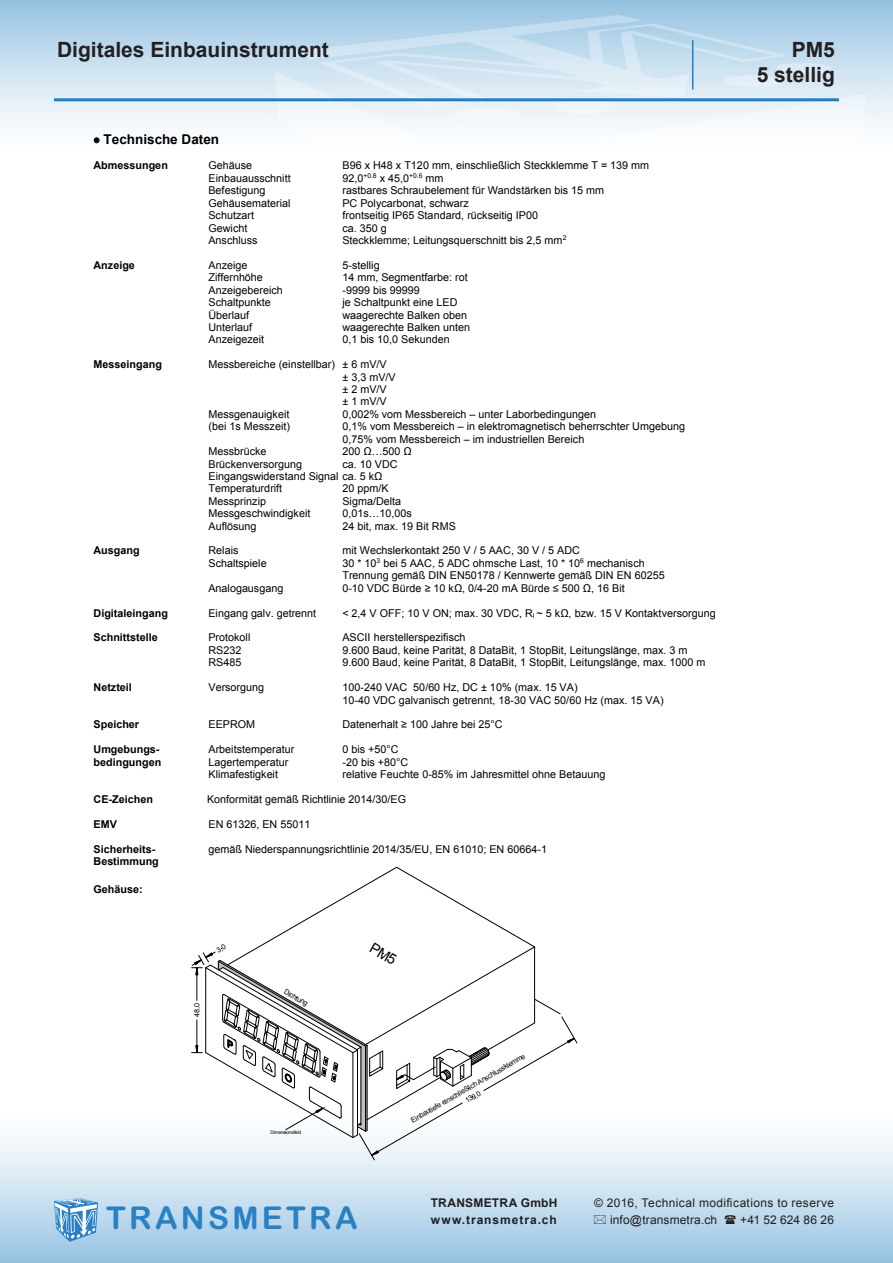
<style>
.page{position:relative;width:893px;height:1263px;background:#fff}
.page>*{position:absolute;margin:0;border:0;box-sizing:border-box;transform-origin:0 0}
.t1{font:31.5px "Arial Rounded MT Bold";letter-spacing:.105em;color:#2981c4}
.t2{font:700 21px "Arial";color:#231f20}
.t3{font:700 13.5px "Arial";color:#000}
.t4{font:12px "Arial";letter-spacing:.025em;color:#231f20}
.t5{font:700 12px "Arial";letter-spacing:.065em;color:#231f20}
.t6{font:700 12px "Arial";letter-spacing:.02em;color:#231f20}
.t7{font:12px "Arial";letter-spacing:.005em;color:#231f20}
.t8{font:10.8px/12.5px "Arial";color:#000}
.t9{font:700 10.8px "Arial";color:#000}
.t10{font:7.2px/10.1px "Arial";color:#000;text-align:center}
.t11{font:4.8px "Arial";letter-spacing:-.035em;color:#000}
</style>
<div class="page">
<div style="left:0;top:0;width:893px;height:170px;background:linear-gradient(to bottom,#9cc6e4,#fff)"></div>
<img style="left:267px;top:11px;width:615px;height:159px">
<div style="left:0;top:1093px;width:893px;height:170px;background:linear-gradient(to bottom,#fff,#9dc6e4)"></div>
<svg style="left:54px;top:1198px;width:44px;height:44px;background:#85b7dd"></svg>
<hr style="left:54px;top:98px;width:785px;height:3px;background:#2380be">
<hr style="left:692px;top:40px;width:1px;height:50px;background:#2380be">
<svg style="left:94px;top:138px;width:5px;height:5px"></svg>
<svg style="left:594px;top:1215px;width:12px;height:9px"></svg>
<svg style="left:725px;top:1215px;width:11px;height:9px"></svg>
<svg style="left:192px;top:867px;width:385px;height:293px"></svg>
<p class="t2" style="left:57px;top:35px;width:273px">Digitales Einbauinstrument</p>
<p class="t2" style="left:792px;top:35px;width:45px">PM5</p>
<p class="t2" style="left:757px;top:60px;width:80px">5 stellig</p>
<p class="t3" style="left:94px;top:130px;width:127px">• Technische Daten</p>
<p class="t9" style="left:94px;top:158px;width:76px">Abmessungen</p>
<p class="t8" style="left:208px;top:160px;width:45px">Gehäuse</p>
<p class="t8" style="left:342px;top:160px;width:308px">B96 x H48 x T120 mm, einschließlich Steckklemme T = 139 mm</p>
<p class="t8" style="left:208px;top:172px;width:84px">Einbauausschnitt</p>
<p class="t8" style="left:342px;top:172px;width:103px">92,0<sup>+0.8</sup> x 45,0<sup>+0.6</sup> mm</p>
<p class="t8" style="left:208px;top:184px;width:58px">Befestigung</p>
<p class="t8" style="left:342px;top:184px;width:263px">rastbares Schraubelement für Wandstärken bis 15 mm</p>
<p class="t8" style="left:208px;top:197px;width:84px">Gehäusematerial</p>
<p class="t8" style="left:342px;top:197px;width:128px">PC Polycarbonat, schwarz</p>
<p class="t8" style="left:208px;top:209px;width:47px">Schutzart</p>
<p class="t8" style="left:342px;top:209px;width:197px">frontseitig IP65 Standard, rückseitig IP00</p>
<p class="t8" style="left:208px;top:222px;width:40px">Gewicht</p>
<p class="t8" style="left:342px;top:222px;width:46px">ca. 350 g</p>
<p class="t8" style="left:208px;top:234px;width:51px">Anschluss</p>
<p class="t8" style="left:342px;top:234px;width:226px">Steckklemme; Leitungsquerschnitt bis 2,5 mm<sup>2</sup></p>
<p class="t9" style="left:94px;top:258px;width:43px">Anzeige</p>
<p class="t8" style="left:208px;top:259px;width:41px">Anzeige</p>
<p class="t8" style="left:342px;top:259px;width:39px">5-stellig</p>
<p class="t8" style="left:208px;top:271px;width:56px">Ziffernhöhe</p>
<p class="t8" style="left:342px;top:271px;width:127px">14 mm, Segmentfarbe: rot</p>
<p class="t8" style="left:208px;top:284px;width:76px">Anzeigebereich</p>
<p class="t8" style="left:342px;top:284px;width:79px">-9999 bis 99999</p>
<p class="t8" style="left:208px;top:296px;width:64px">Schaltpunkte</p>
<p class="t8" style="left:342px;top:296px;width:117px">je Schaltpunkt eine LED</p>
<p class="t8" style="left:208px;top:309px;width:42px">Überlauf</p>
<p class="t8" style="left:342px;top:309px;width:126px">waagerechte Balken oben</p>
<p class="t8" style="left:208px;top:321px;width:45px">Unterlauf</p>
<p class="t8" style="left:342px;top:321px;width:129px">waagerechte Balken unten</p>
<p class="t8" style="left:208px;top:333px;width:57px">Anzeigezeit</p>
<p class="t8" style="left:342px;top:333px;width:109px">0,1 bis 10,0 Sekunden</p>
<p class="t9" style="left:94px;top:357px;width:70px">Messeingang</p>
<p class="t8" style="left:208px;top:358px;width:180px">Messbereiche (einstellbar) ± 6 mV/V</p>
<p class="t8" style="left:342px;top:371px;width:55px">± 3,3 mV/V</p>
<p class="t8" style="left:342px;top:383px;width:46px">± 2 mV/V</p>
<p class="t8" style="left:342px;top:395px;width:46px">± 1 mV/V</p>
<p class="t8" style="left:208px;top:408px;width:82px">Messgenauigkeit</p>
<p class="t8" style="left:342px;top:408px;width:255px">0,002% vom Messbereich – unter Laborbedingungen</p>
<p class="t8" style="left:208px;top:420px;width:83px">(bei 1s Messzeit)</p>
<p class="t8" style="left:342px;top:420px;width:344px">0,1% vom Messbereich – in elektromagnetisch beherrschter Umgebung<br>0,75% vom Messbereich – im industriellen Bereich</p>
<p class="t8" style="left:208px;top:445px;width:60px">Messbrücke</p>
<p class="t8" style="left:342px;top:445px;width:71px">200 Ω…500 Ω</p>
<p class="t8" style="left:208px;top:458px;width:95px">Brückenversorgung</p>
<p class="t8" style="left:208px;top:458px;width:191px;text-indent:134px">ca. 10 VDC<br>Eingangswiderstand Signal ca. 5 kΩ<br>Temperaturdrift</p>
<p class="t8" style="left:342px;top:482px;width:48px">20 ppm/K</p>
<p class="t8" style="left:208px;top:495px;width:59px">Messprinzip</p>
<p class="t8" style="left:342px;top:495px;width:60px">Sigma/Delta</p>
<p class="t8" style="left:208px;top:507px;width:103px">Messgeschwindigkeit</p>
<p class="t8" style="left:342px;top:507px;width:71px">0,01s…10,00s</p>
<p class="t8" style="left:208px;top:520px;width:49px">Auflösung</p>
<p class="t8" style="left:342px;top:520px;width:115px">24 bit, max. 19 Bit RMS</p>
<p class="t9" style="left:94px;top:543px;width:48px">Ausgang</p>
<p class="t8" style="left:208px;top:545px;width:31px">Relais</p>
<p class="t8" style="left:342px;top:545px;width:239px">mit Wechslerkontakt 250 V / 5 AAC, 30 V / 5 ADC</p>
<p class="t8" style="left:208px;top:557px;width:60px">Schaltspiele</p>
<p class="t8" style="left:342px;top:557px;width:324px">30 * 10<sup>3</sup> bei 5 AAC, 5 ADC ohmsche Last, 10 * 10<sup>6</sup> mechanisch<br>Trennung gemäß DIN EN50178 / Kennwerte gemäß DIN EN 60255</p>
<p class="t8" style="left:208px;top:582px;width:76px">Analogausgang</p>
<p class="t8" style="left:342px;top:582px;width:284px">0-10 VDC Bürde ≥ 10 kΩ, 0/4-20 mA Bürde ≤ 500 Ω, 16 Bit</p>
<p class="t9" style="left:94px;top:606px;width:76px">Digitaleingang</p>
<p class="t8" style="left:208px;top:607px;width:109px">Eingang galv. getrennt</p>
<p class="t8" style="left:342px;top:607px;width:375px">&lt; 2,4 V OFF; 10 V ON; max. 30 VDC, R<sub>I</sub> ~ 5 kΩ, bzw. 15 V Kontaktversorgung</p>
<p class="t9" style="left:94px;top:630px;width:66px">Schnittstelle</p>
<p class="t8" style="left:208px;top:631px;width:43px">Protokoll</p>
<p class="t8" style="left:342px;top:631px;width:125px">ASCII herstellerspezifisch</p>
<p class="t8" style="left:208px;top:644px;width:34px">RS232</p>
<p class="t8" style="left:342px;top:644px;width:347px">9.600 Baud, keine Parität, 8 DataBit, 1 StopBit, Leitungslänge, max. 3 m</p>
<p class="t8" style="left:208px;top:656px;width:34px">RS485</p>
<p class="t8" style="left:342px;top:656px;width:365px">9.600 Baud, keine Parität, 8 DataBit, 1 StopBit, Leitungslänge, max. 1000 m</p>
<p class="t9" style="left:94px;top:680px;width:40px">Netzteil</p>
<p class="t8" style="left:208px;top:681px;width:57px">Versorgung</p>
<p class="t8" style="left:342px;top:681px;width:323px">100-240 VAC 50/60 Hz, DC ± 10% (max. 15 VA)<br>10-40 VDC galvanisch getrennt, 18-30 VAC 50/60 Hz (max. 15 VA)</p>
<p class="t9" style="left:94px;top:717px;width:47px">Speicher</p>
<p class="t8" style="left:208px;top:718px;width:48px">EEPROM</p>
<p class="t8" style="left:342px;top:718px;width:162px">Datenerhalt ≥ 100 Jahre bei 25°C</p>
<p class="t9" style="left:94px;top:742px;width:67px">Umgebungs-</p>
<p class="t8" style="left:208px;top:743px;width:87px">Arbeitstemperatur</p>
<p class="t8" style="left:342px;top:743px;width:58px">0 bis +50°C</p>
<p class="t9" style="left:94px;top:754px;width:69px">bedingungen</p>
<p class="t8" style="left:208px;top:756px;width:81px">Lagertemperatur</p>
<p class="t8" style="left:343px;top:756px;width:67px">-20 bis +80°C</p>
<p class="t8" style="left:208px;top:768px;width:71px">Klimafestigkeit</p>
<p class="t8" style="left:342px;top:768px;width:264px">relative Feuchte 0-85% im Jahresmittel ohne Betauung</p>
<p class="t9" style="left:94px;top:792px;width:61px">CE-Zeichen</p>
<p class="t8" style="left:207px;top:793px;width:201px">Konformität gemäß Richtlinie 2014/30/EG</p>
<p class="t9" style="left:94px;top:817px;width:25px">EMV</p>
<p class="t8" style="left:208px;top:818px;width:104px">EN 61326, EN 55011</p>
<p class="t9" style="left:94px;top:841px;width:63px">Sicherheits-</p>
<p class="t8" style="left:208px;top:843px;width:340px">gemäß Niederspannungsrichtlinie 2014/35/EU, EN 61010; EN 60664-1</p>
<p class="t9" style="left:94px;top:854px;width:67px">Bestimmung</p>
<p class="t9" style="left:94px;top:882px;width:51px">Gehäuse:</p>
<p class="t10" style="left:192px;top:1017px;width:15px;rotate:-90deg">48,0</p>
<p class="t10" style="left:287px;top:986px;width:28px;rotate:30deg">Dichtung</p>
<p class="t11" style="left:270px;top:1129px;width:32px">Dimensionsfeld</p>
<p class="t1" style="left:106px;top:1199px;width:253px">TRANSMETRA</p>
<p class="t10" style="left:409px;top:1116px;width:132px;rotate:-30deg">Einbautiefe einschließlich Anschlussklemme<br>139,0</p>
<p class="t6" style="left:431px;top:1195px;width:128px">TRANSMETRA GmbH</p>
<p class="t4" style="left:594px;top:1195px;width:241px">© 2016, Technical modifications to reserve</p>
<p class="t5" style="left:431px;top:1212px;width:127px">www.transmetra.ch</p>
<p class="t4" style="left:610px;top:1212px;width:109px">info@transmetra.ch</p>
<p class="t7" style="left:740px;top:1212px;width:95px">+41 52 624 86 26</p>
</div>
